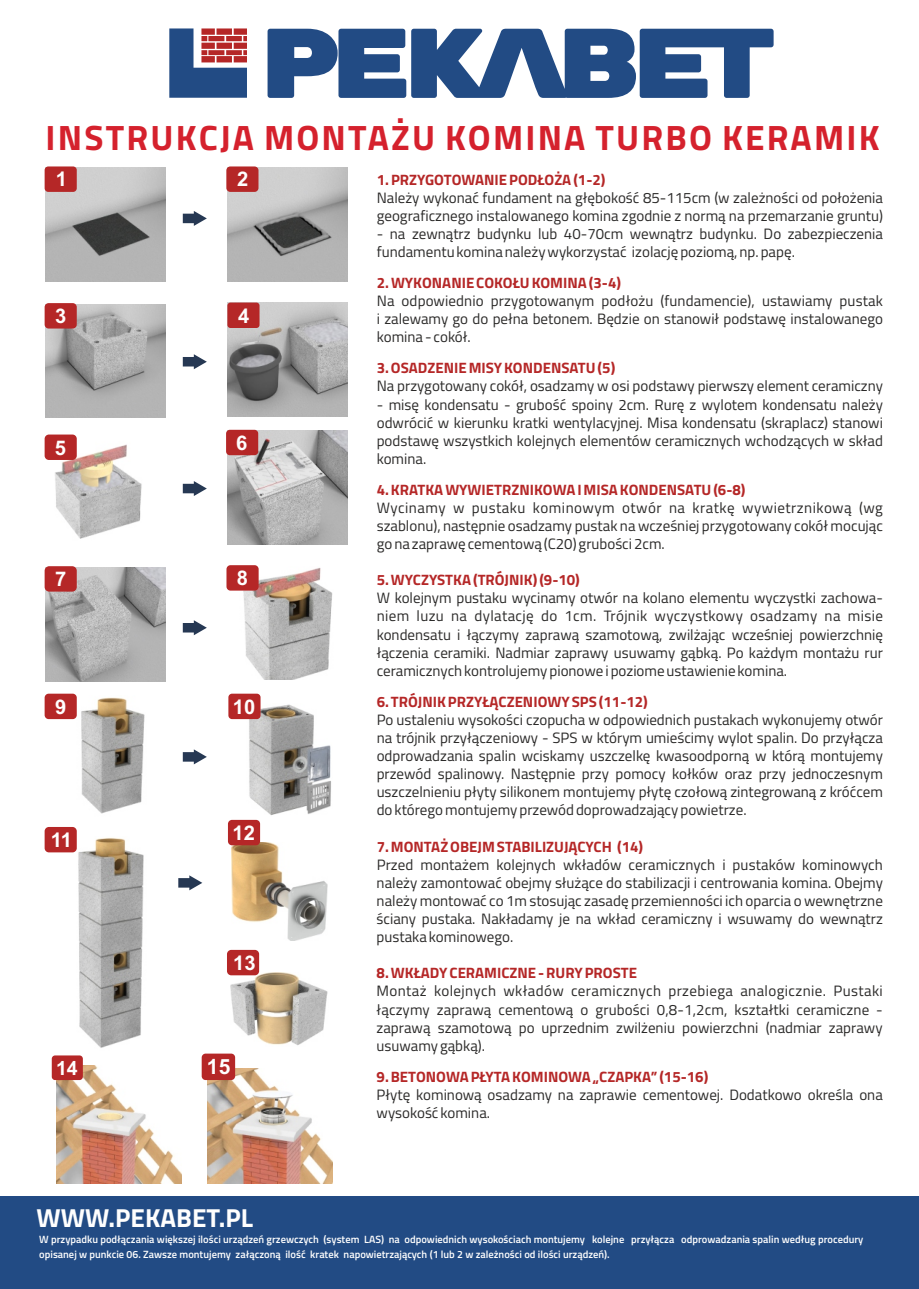
<style>
.page{position:relative;width:919px;height:1289px;background:#fff}
.page>*{position:absolute;margin:0;border:0;box-sizing:border-box;transform-origin:0 0}
.t1{font:700 35.25px "Titillium Web";letter-spacing:.06em;color:#d5212d}
.t2{font:700 26.1px "Titillium Web";color:#fefefe}
.t3{font:700 21px "Arial";color:#fefefe}
.t4{font:700 20.1px "Arial";color:#fefefe}
.t5{font:700 19.5px "Arial";color:#fefefe}
.t6{font:15px/18.1px "Titillium Web";color:#2b2a29;text-align:justify}
.t7{font:700 15px "Titillium Web";color:#b52727}
.t8{font:600 10.5px/14.2px "Titillium Web";color:#fefefe}
</style>
<div class="page">
<img style="left:44px;top:437px;width:98px;height:102px">
<img style="left:207px;top:1068px;width:125px;height:115px">
<img style="left:57px;top:1065px;width:125px;height:118px">
<img style="left:231px;top:972px;width:97px;height:73px">
<img style="left:231px;top:842px;width:96px;height:98px">
<img style="left:247px;top:704px;width:84px;height:111px">
<img style="left:229px;top:566px;width:104px;height:113px">
<div style="left:0;top:1196px;width:918px;height:92px;background:#224b84"></div>
<img style="left:46px;top:567px;width:119px;height:114px">
<img style="left:228px;top:431px;width:119px;height:113px">
<img style="left:46px;top:167px;width:119px;height:114px">
<img style="left:228px;top:167px;width:119px;height:114px">
<img style="left:228px;top:303px;width:119px;height:114px">
<img style="left:46px;top:304px;width:119px;height:114px">
<svg style="left:183px;top:211px;width:24px;height:15px"></svg>
<div style="left:45px;top:166px;width:32px;height:26px;background:#b52727;border-radius:4px"></div>
<div style="left:226px;top:166px;width:32px;height:26px;background:#b52727;border-radius:4px"></div>
<div style="left:45px;top:303px;width:32px;height:25px;background:#b52727;border-radius:4px"></div>
<div style="left:227px;top:302px;width:32px;height:26px;background:#b52727;border-radius:3px"></div>
<div style="left:226px;top:430px;width:32px;height:25px;background:#b52727;border-radius:4px"></div>
<div style="left:226px;top:565px;width:32px;height:25px;background:#b52727;border-radius:4px"></div>
<div style="left:52px;top:1055px;width:31px;height:25px;background:#b52727;border-radius:3px"></div>
<div style="left:202px;top:1053px;width:33px;height:27px;background:#b52727;border-radius:4px"></div>
<div style="left:45px;top:434px;width:32px;height:26px;background:#b52727;border-radius:4px"></div>
<div style="left:45px;top:566px;width:32px;height:25px;background:#b52727;border-radius:5px"></div>
<div style="left:228px;top:693px;width:32px;height:26px;background:#b52727;border-radius:4px"></div>
<div style="left:228px;top:819px;width:32px;height:26px;background:#b52727;border-radius:4px"></div>
<img style="left:71px;top:838px;width:73px;height:210px">
<img style="left:65px;top:697px;width:80px;height:117px">
<div style="left:45px;top:693px;width:32px;height:26px;background:#b52727;border-radius:4px"></div>
<div style="left:45px;top:827px;width:32px;height:25px;background:#b52727;border-radius:4px"></div>
<svg style="left:183px;top:354px;width:24px;height:15px"></svg>
<svg style="left:183px;top:481px;width:24px;height:15px"></svg>
<svg style="left:183px;top:620px;width:24px;height:15px"></svg>
<svg style="left:183px;top:749px;width:24px;height:15px"></svg>
<svg style="left:178px;top:875px;width:24px;height:15px"></svg>
<div style="left:227px;top:949px;width:32px;height:26px;background:#b52727;border-radius:4px"></div>
<svg style="left:267px;top:29px;width:506px;height:69px"></svg>
<svg style="left:169px;top:28px;width:78px;height:70px;background:#696284"></svg>
<h1 class="t1" style="left:46px;top:110px;width:835px">INSTRUKCJA MONTAŻU KOMINA TURBO KERAMIK</h1>
<h3 class="t4" style="left:56px;top:172px;width:13px">1</h3>
<h3 class="t4" style="left:237px;top:172px;width:13px">2</h3>
<p class="t7" style="left:377px;top:168px;width:230px">1. PRZYGOTOWANIE PODŁOŻA (1-2)</p>
<p class="t6" style="left:377px;top:188px;width:508px">Należy wykonać fundament na głębokość 85-115cm (w zależności od położenia geograficznego instalowanego komina zgodnie z normą na przemarzanie gruntu)</p>
<p class="t6" style="left:377px;top:224px;width:507px">- na zewnątrz budynku lub 40-70cm wewnątrz budynku. Do zabezpieczenia fundamentu komina należy wykorzystać izolację poziomą, np. papę.</p>
<p class="t7" style="left:377px;top:271px;width:246px">2. WYKONANIE COKOŁU KOMINA (3-4)</p>
<p class="t6" style="left:377px;top:291px;width:507px">Na odpowiednio przygotowanym podłożu (fundamencie), ustawiamy pustak i zalewamy go do pełna betonem. Będzie on stanowił podstawę instalowanego komina - cokół.</p>
<p class="t7" style="left:377px;top:356px;width:240px">3. OSADZENIE MISY KONDENSATU (5)</p>
<p class="t6" style="left:377px;top:377px;width:507px">Na przygotowany cokół, osadzamy w osi podstawy pierwszy element ceramiczny</p>
<p class="t6" style="left:377px;top:395px;width:507px">- misę kondensatu - grubość spoiny 2cm. Rurę z wylotem kondensatu należy odwrócić w kierunku kratki wentylacyjnej. Misa kondensatu (skraplacz) stanowi podstawę wszystkich kolejnych elementów ceramicznych wchodzących w skład komina.</p>
<p class="t7" style="left:377px;top:477px;width:370px">4. KRATKA WYWIETRZNIKOWA I MISA KONDENSATU (6-8)</p>
<p class="t6" style="left:376px;top:498px;width:507px">Wycinamy w pustaku kominowym otwór na kratkę wywietrznikową (wg szablonu), następnie osadzamy pustak na wcześniej przygotowany cokół mocując go na zaprawę cementową (C20) grubości 2cm.</p>
<p class="t7" style="left:376px;top:568px;width:205px">5. WYCZYSTKA (TRÓJNIK) (9-10)</p>
<p class="t6" style="left:376px;top:588px;width:507px">W kolejnym pustaku wycinamy otwór na kolano elementu wyczystki zachowa&shy;niem luzu na dylatację do 1cm. Trójnik wyczystkowy osadzamy na misie kondensatu i łączymy zaprawą szamotową, zwilżając wcześniej powierzchnię łączenia ceramiki. Nadmiar zaprawy usuwamy gąbką. Po każdym montażu rur ceramicznych kontrolujemy pionowe i poziome ustawienie komina.</p>
<p class="t7" style="left:376px;top:689px;width:273px">6. TRÓJNIK PRZYŁĄCZENIOWY SPS (11-12)</p>
<p class="t6" style="left:376px;top:710px;width:507px">Po ustaleniu wysokości czopucha w odpowiednich pustakach wykonujemy otwór na trójnik przyłączeniowy - SPS w którym umieścimy wylot spalin. Do przyłącza odprowadzania spalin wciskamy uszczelkę kwasoodporną w którą montujemy przewód spalinowy. Następnie przy pomocy kołków oraz przy jednoczesnym uszczelnieniu płyty silikonem montujemy płytę czołową zintegrowaną z króćcem do którego montujemy przewód doprowadzający powietrze.</p>
<p class="t7" style="left:376px;top:834px;width:268px">7. MONTAŻ OBEJM STABILIZUJĄCYCH (14)</p>
<p class="t6" style="left:376px;top:855px;width:507px">Przed montażem kolejnych wkładów ceramicznych i pustaków kominowych należy zamontować obejmy służące do stabilizacji i centrowania komina. Obejmy należy montować co 1m stosując zasadę przemienności ich oparcia o wewnętrzne ściany pustaka. Nakładamy je na wkład ceramiczny i wsuwamy do wewnątrz pustaka kominowego.</p>
<p class="t7" style="left:376px;top:961px;width:262px">8. WKŁADY CERAMICZNE - RURY PROSTE</p>
<p class="t6" style="left:376px;top:981px;width:507px">Montaż kolejnych wkładów ceramicznych przebiega analogicznie. Pustaki łączymy zaprawą cementową o grubości 0,8-1,2cm, kształtki ceramiczne - zaprawą szamotową po uprzednim zwilżeniu powierzchni (nadmiar zaprawy usuwamy gąbką).</p>
<p class="t7" style="left:376px;top:1064px;width:333px">9. BETONOWA PŁYTA KOMINOWA „CZAPKA” (15-16)</p>
<p class="t6" style="left:376px;top:1085px;width:507px">Płytę kominową osadzamy na zaprawie cementowej. Dodatkowo określa ona wysokość komina.</p>
<h3 class="t4" style="left:55px;top:308px;width:13px">3</h3>
<h3 class="t4" style="left:238px;top:308px;width:13px">4</h3>
<h3 class="t4" style="left:55px;top:440px;width:13px">5</h3>
<h3 class="t4" style="left:236px;top:435px;width:13px">6</h3>
<h3 class="t4" style="left:55px;top:571px;width:13px">7</h3>
<h3 class="t4" style="left:237px;top:570px;width:13px">8</h3>
<h3 class="t4" style="left:55px;top:699px;width:13px">9</h3>
<h3 class="t4" style="left:233px;top:699px;width:24px">10</h3>
<h3 class="t4" style="left:232px;top:825px;width:24px">12</h3>
<h3 class="t4" style="left:51px;top:832px;width:23px">11</h3>
<h3 class="t4" style="left:233px;top:955px;width:24px">13</h3>
<h3 class="t5" style="left:56px;top:1060px;width:23px">14</h3>
<h3 class="t3" style="left:207px;top:1059px;width:25px">15</h3>
<h2 class="t2" style="left:37px;top:1197px;width:218px">WWW.PEKABET.PL</h2>
<p class="t8" style="left:39px;top:1232px;width:825px">W przypadku podłączania większej ilości urządzeń grzewczych (system LAS) na odpowiednich wysokościach montujemy kolejne przyłącza odprowadzania spalin według procedury opisanej w punkcie 06. Zawsze montujemy załączoną ilość kratek napowietrzających (1 lub 2 w zależności od ilości urządzeń).</p>
</div>
